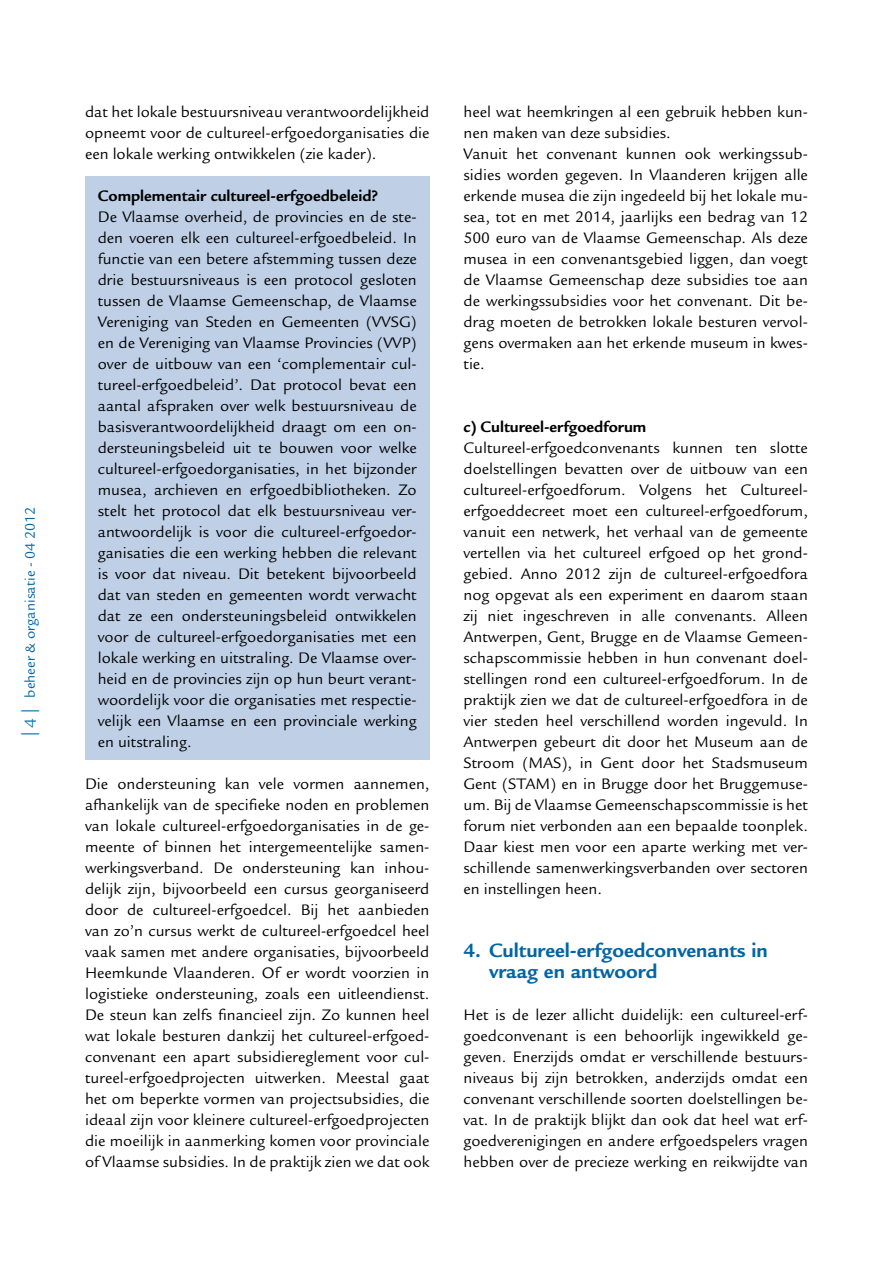
<style>
.page{position:relative;width:893px;height:1263px;background:#fff}
.page>*{position:absolute;margin:0;border:0;box-sizing:border-box;transform-origin:0 0}
.t1{font:700 21px/21px "Legacy Sans Std";color:#0065a4}
.t2{font:16.5px/21px "Legacy Sans Std";color:#000;text-align:justify}
.t3{font:700 16.5px "Legacy Sans Std";color:#000}
.t4{font:15px "Legacy Sans Std";color:#0065a4}
.s1{font-family:"Myriad Pro";font-size:18px;color:#1579b2}
.s2{font-size:18px;color:#1579b2}
</style>
<div class="page">
<div style="left:85px;top:176px;width:344px;height:584px;background:#bfcfe6"></div>
<p class="t4" style="left:22px;top:736px;width:231px;rotate:-90deg"><span class="s1">|</span> <span class="s2">4</span> <span class="s1">|</span> beheer &amp; organisatie - 04 2012</p>
<p class="t2" style="left:85px;top:101px;width:346px">dat het lokale bestuursniveau verantwoordelijkheid opneemt voor de cultureel-erfgoedorganisaties die een lokale werking ontwikkelen (zie kader).</p>
<p class="t3" style="left:98px;top:186px;width:282px">Complementair cultureel-erfgoedbeleid?</p>
<p class="t2" style="left:98px;top:206px;width:320px">De Vlaamse overheid, de provincies en de ste&shy;den voeren elk een cultureel-erfgoedbeleid. In functie van een betere afstemming tussen deze drie bestuursniveaus is een protocol gesloten tussen de Vlaamse Gemeenschap, de Vlaamse Vereniging van Steden en Gemeenten (VVSG) en de Vereniging van Vlaamse Provincies (VVP) over de uitbouw van een ‘complementair cul&shy;tureel-erfgoedbeleid’. Dat protocol bevat een aantal afspraken over welk bestuursniveau de basisverantwoordelijkheid draagt om een on&shy;dersteuningsbeleid uit te bouwen voor welke cultureel-erfgoedorganisaties, in het bijzonder musea, archieven en erfgoedbibliotheken. Zo stelt het protocol dat elk bestuursniveau ver&shy;antwoordelijk is voor die cultureel-erfgoedor&shy;ganisaties die een werking hebben die relevant is voor dat niveau. Dit betekent bijvoorbeeld dat van steden en gemeenten wordt verwacht dat ze een ondersteuningsbeleid ontwikkelen voor de cultureel-erfgoedorganisaties met een lokale werking en uitstraling. De Vlaamse over&shy;heid en de provincies zijn op hun beurt verant&shy;woordelijk voor die organisaties met respectie&shy;velijk een Vlaamse en een provinciale werking en uitstraling.</p>
<p class="t2" style="left:85px;top:774px;width:346px">Die ondersteuning kan vele vormen aannemen, afhankelijk van de specifieke noden en problemen van lokale cultureel-erfgoedorganisaties in de ge&shy;meente of binnen het intergemeentelijke samen&shy;werkingsverband. De ondersteuning kan inhou&shy;delijk zijn, bijvoorbeeld een cursus georganiseerd door de cultureel-erfgoedcel. Bij het aanbieden van zo’n cursus werkt de cultureel-erfgoedcel heel vaak samen met andere organisaties, bijvoorbeeld Heemkunde Vlaanderen. Of er wordt voorzien in logistieke ondersteuning, zoals een uitleendienst.<br>De steun kan zelfs financieel zijn. Zo kunnen heel wat lokale besturen dankzij het cultureel-erfgoed&shy;convenant een apart subsidiereglement voor cul&shy;tureel-erfgoedprojecten uitwerken. Meestal gaat het om beperkte vormen van projectsubsidies, die ideaal zijn voor kleinere cultureel-erfgoedprojecten die moeilijk in aanmerking komen voor provinciale of Vlaamse subsidies. In de praktijk zien we dat ook</p>
<p class="t2" style="left:463px;top:102px;width:346px;text-align:left">heel wat heemkringen al een gebruik hebben kun&shy;nen maken van deze subsidies.<br>Vanuit het convenant kunnen ook werkingssub&shy;sidies worden gegeven. In Vlaanderen krijgen alle erkende musea die zijn ingedeeld bij het lokale mu&shy;sea, tot en met 2014, jaarlijks een bedrag van 12<br>500 euro van de Vlaamse Gemeenschap. Als deze musea in een convenantsgebied liggen, dan voegt de Vlaamse Gemeenschap deze subsidies toe aan de werkingssubsidies voor het convenant. Dit be&shy;drag moeten de betrokken lokale besturen vervol&shy;gens overmaken aan het erkende museum in kwes&shy;tie.</p>
<p class="t3" style="left:463px;top:418px;width:184px">c) Cultureel-erfgoedforum</p>
<p class="t2" style="left:463px;top:438px;width:346px">Cultureel-erfgoedconvenants kunnen ten slotte doelstellingen bevatten over de uitbouw van een cultureel-erfgoedforum. Volgens het Cultureel&shy;erfgoeddecreet moet een cultureel-erfgoedforum, vanuit een netwerk, het verhaal van de gemeente vertellen via het cultureel erfgoed op het grond&shy;gebied. Anno 2012 zijn de cultureel-erfgoedfora nog opgevat als een experiment en daarom staan zij niet ingeschreven in alle convenants. Alleen Antwerpen, Gent, Brugge en de Vlaamse Gemeen&shy;schapscommissie hebben in hun convenant doel&shy;stellingen rond een cultureel-erfgoedforum. In de praktijk zien we dat de cultureel-erfgoedfora in de vier steden heel verschillend worden ingevuld. In Antwerpen gebeurt dit door het Museum aan de Stroom (MAS), in Gent door het Stadsmuseum Gent (STAM) en in Brugge door het Bruggemuse&shy;um. Bij de Vlaamse Gemeenschapscommissie is het forum niet verbonden aan een bepaalde toonplek.<br>Daar kiest men voor een aparte werking met ver&shy;schillende samenwerkingsverbanden over sectoren en instellingen heen.</p>
<p class="t1" style="left:489px;top:940px;width:280px;text-indent:-26px">4. Cultureel-erfgoedconvenants in vraag en antwoord</p>
<p class="t2" style="left:463px;top:1004px;width:346px">Het is de lezer allicht duidelijk: een cultureel-erf&shy;goedconvenant is een behoorlijk ingewikkeld ge&shy;geven. Enerzijds omdat er verschillende bestuurs&shy;niveaus bij zijn betrokken, anderzijds omdat een convenant verschillende soorten doelstellingen be&shy;vat. In de praktijk blijkt dan ook dat heel wat erf&shy;goedverenigingen en andere erfgoedspelers vragen hebben over de precieze werking en reikwijdte van</p>
</div>
